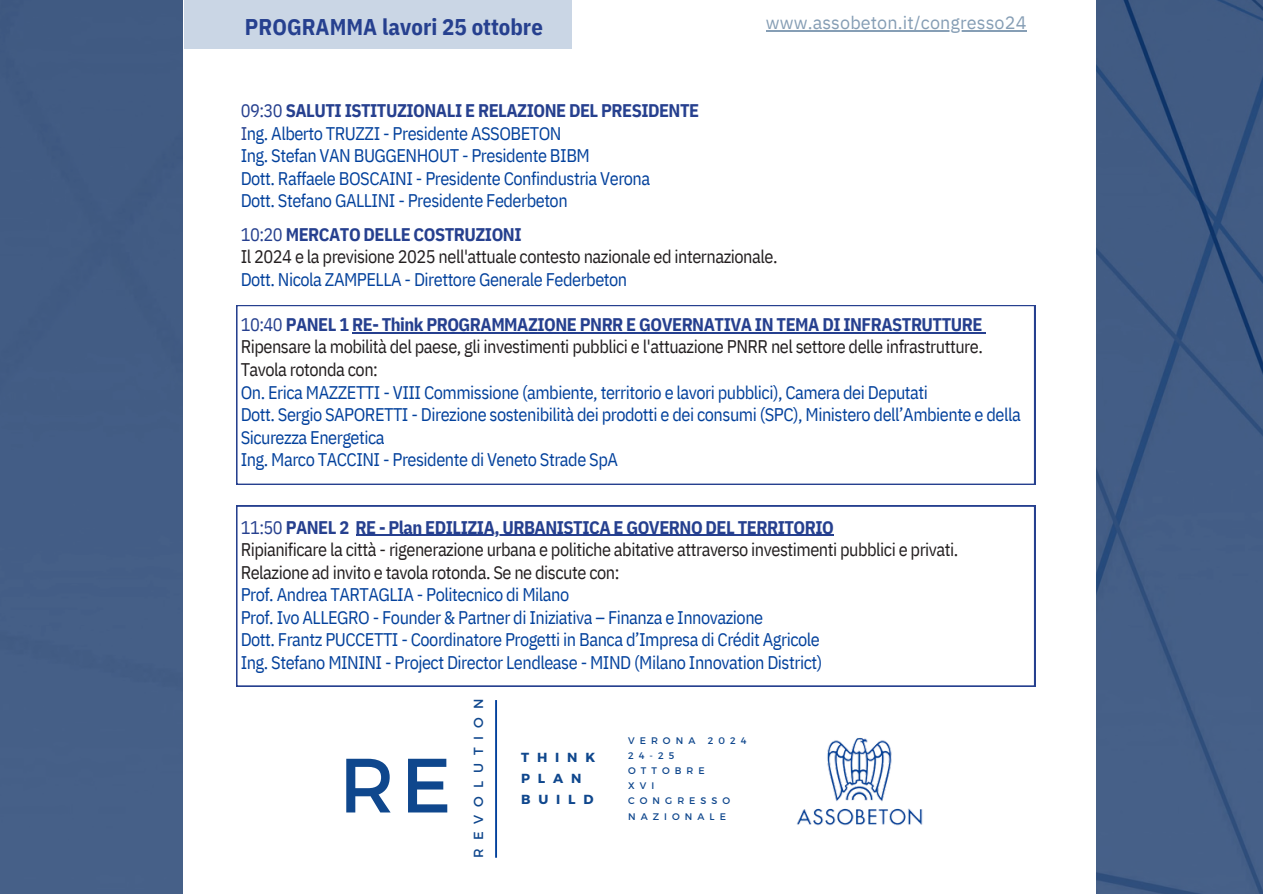
<style>
.page{position:relative;width:1263px;height:894px;background:#fff}
.page>*{position:absolute;margin:0;border:0;box-sizing:border-box;transform-origin:0 0}
.t1{font:76.65px "Montserrat";color:#0f478d}
.t2{font:700 22.65px "IBM Plex Sans Cond";color:#26408f}
.t3{font:18.3px/22.5px "IBM Plex Sans Cond";letter-spacing:-.025em;color:#03419c}
.t4{font:18.3px/22.5px "IBM Plex Sans Cond";letter-spacing:-.025em;color:#231f20}
.t5{font:700 18.3px "IBM Plex Sans Cond";letter-spacing:-.025em;color:#26408f}
.t6{font:18px "IBM Plex Sans";letter-spacing:.005em;color:#869eb5}
.t7{font:700 13.2px/20.9px "Montserrat";letter-spacing:.6em;color:#0f478d}
.t8{font:13.2px "Montserrat";letter-spacing:.6em;color:#0f478d}
.t9{font:9.6px/15.1px "Montserrat";letter-spacing:.53em;color:#0f478d}
.s1{color:#26408f}
.s2{font-weight:700;color:#26408f}
.s3{color:#03419c}
.s4{color:#231f20}
.s5{font-weight:400}
</style>
<div class="page">
<div style="left:0;top:0;width:1263px;height:893px;background:#435d86"></div>
<div style="left:184px;top:0;width:912px;height:893px;background:#fff"></div>
<hr style="left:766px;top:30px;width:261px;height:2px;background:#869eb5">
<hr style="left:495px;top:699px;width:2px;height:158px;background:#03419c">
<img style="left:796px;top:737px;width:127px;height:89px">
<svg style="left:236px;top:305px;width:799px;height:179px"></svg>
<svg style="left:236px;top:505px;width:799px;height:181px"></svg>
<div style="left:184px;top:0;width:387px;height:48px;background:#cad6e5"></div>
<p class="t2" style="left:245px;top:11px;width:299px">PROGRAMMA lavori 25 ottobre</p>
<p class="t3" style="left:241px;top:99px;width:460px"><span class="s1">09:30</span> <span class="s2">SALUTI ISTITUZIONALI E RELAZIONE DEL PRESIDENTE </span><span class="s1">I</span>ng. Alberto TRUZZI - Presidente ASSOBETON<br>Ing. Stefan VAN BUGGENHOUT - Presidente BIBM<br>Dott. Raffaele BOSCAINI - Presidente Confindustria Verona<br>Dott. Stefano GALLINI - Presidente Federbeton</p>
<h2 class="t6" style="left:766px;top:11px;width:262px">www.assobeton.it/congresso24</h2>
<p class="t4" style="left:241px;top:223px;width:538px"><span class="s1">10:20</span> <span class="s2">MERCATO DELLE COSTRUZIONI<br></span>Il 2024 e la previsione 2025 nell'attuale contesto nazionale ed internazionale.<br><span class="s3">Dott. Nicola ZAMPELLA - Direttore Generale Federbeton</span></p>
<h4 class="t3" style="left:241px;top:313px;width:782px"><span class="s1">10:40</span> <span class="s2">PANEL 1 RE- Think PROGRAMMAZIONE PNRR E GOVERNATIVA IN TEMA DI INFRASTRUTTURE </span><span class="s4">Ripensare la mobilità del paese, gli investimenti pubblici e l'attuazione PNRR nel settore delle infrastrutture.<br>Tavola rotonda con:<br></span>On. Erica MAZZETTI - VIII Commissione (ambiente, territorio e lavori pubblici), Camera dei Deputati<br>Dott. Sergio SAPORETTI - Direzione sostenibilità dei prodotti e dei consumi (SPC), Ministero dell’Ambiente e della Sicurezza Energetica<br>Ing. Marco TACCINI - Presidente di Veneto Strade SpA</h4>
<p class="t5" style="left:241px;top:514px;width:595px"><span class="s5">11:50</span> PANEL 2 RE - Plan EDILIZIA, URBANISTICA E GOVERNO DEL TERRITORIO</p>
<p class="t3" style="left:241px;top:538px;width:719px"><span class="s4">Ripianificare la città - rigenerazione urbana e politiche abitative attraverso investimenti pubblici e privati.<br>Relazione ad invito e tavola rotonda. Se ne discute con:<br></span>Prof. Andrea TARTAGLIA - Politecnico di Milano<br>Prof. Ivo ALLEGRO - Founder &amp; Partner di Iniziativa – Finanza e Innovazione<br>Dott. Frantz PUCCETTI - Coordinatore Progetti in Banca d’Impresa di Crédit Agricole<br>Ing. Stefano MININI - Project Director Lendlease - MIND (Milano Innovation District)</p>
<p class="t1" style="left:339px;top:735px;width:114px">RE</p>
<p class="t8" style="left:470px;top:857px;width:160px;rotate:-90deg">REVOLUTION</p>
<p class="t7" style="left:521px;top:745px;width:76px">THINK<br>PLAN</p>
<p class="t7" style="left:521px;top:787px;width:74px">BUILD</p>
<h3 class="t9" style="left:628px;top:732px;width:69px">VERONA</h3>
<h3 class="t9" style="left:708px;top:732px;width:40px">2024</h3>
<h3 class="t9" style="left:628px;top:747px;width:48px">24-25</h3>
<h3 class="t9" style="left:628px;top:762px;width:78px">OTTOBRE</h3>
<p class="t9" style="left:628px;top:777px;width:28px">XVI</p>
<p class="t9" style="left:628px;top:792px;width:104px">CONGRESSO<br>NAZIONALE</p>
</div>
